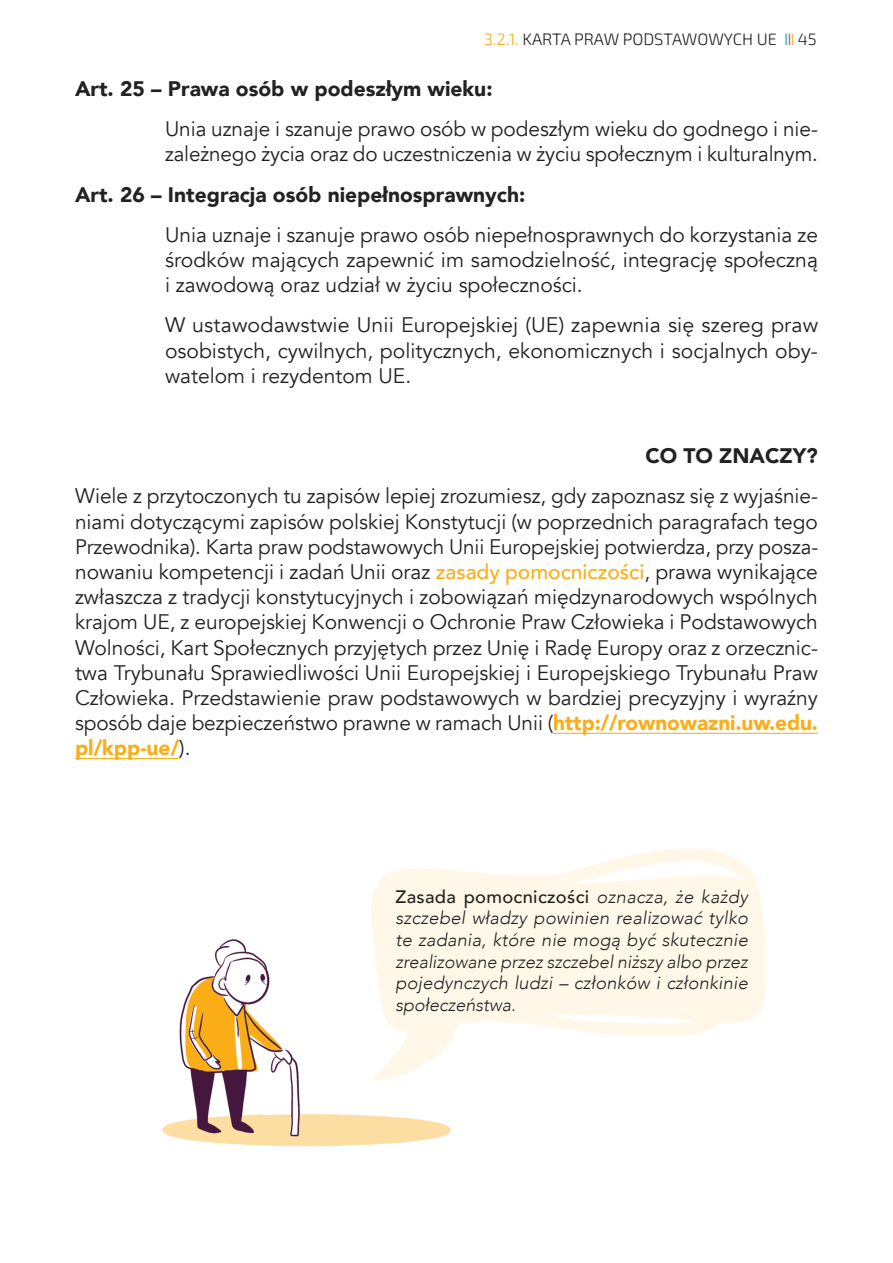
<style>
.page{position:relative;width:893px;height:1263px;background:#fff}
.page>*{position:absolute;margin:0;border:0;box-sizing:border-box;transform-origin:0 0}
.t1{font:21px/25.2px "Avenir";letter-spacing:-.005em;color:#222;text-align:justify}
.t2{font:900 21px "Avenir";color:#222}
.t3{font:italic 300 18px/21.6px "Avenir";letter-spacing:.01em;color:#222;text-align:justify}
.t4{font:300 16.5px "Exo 2";color:#222}
.s1{color:#faad17}
.s2{color:#02a99e}
.s3{color:#b23a9b}
.s4{font-weight:500;color:#faad17}
.s5{font-weight:900;color:#faad17}
.s6{font-weight:500;font-style:normal}
</style>
<div class="page">
<img style="left:162px;top:848px;width:603px;height:299px">
<hr style="left:553px;top:733px;width:265px;height:1px;background:#faad17">
<hr style="left:75px;top:758px;width:104px;height:1px;background:#faad17">
<p class="t4" style="left:484px;top:28px;width:334px"><span class="s1">3.2.1.</span> KARTA PRAW PODSTAWOWYCH UE <span class="s2">I</span><span class="s3">I</span><span class="s1">I</span> 45</p>
<p class="t2" style="left:75px;top:71px;width:419px">Art. 25 – Prawa osób w podeszłym wieku:</p>
<p class="t1" style="left:165px;top:117px;width:654px">Unia uznaje i szanuje prawo osób w podeszłym wieku do godnego i nie&shy;zależnego życia oraz do uczestniczenia w życiu społecznym i kulturalnym.</p>
<p class="t2" style="left:75px;top:176px;width:452px">Art. 26 – Integracja osób niepełnosprawnych:</p>
<p class="t1" style="left:165px;top:222px;width:655px">Unia uznaje i szanuje prawo osób niepełnosprawnych do korzystania ze środków mających zapewnić im samodzielność, integrację społeczną i zawodową oraz udział w życiu społeczności.</p>
<p class="t1" style="left:165px;top:313px;width:655px">W ustawodawstwie Unii Europejskiej (UE) zapewnia się szereg praw osobistych, cywilnych, politycznych, ekonomicznych i socjalnych oby&shy;watelom i rezydentom UE.</p>
<p class="t2" style="left:645px;top:438px;width:174px">CO TO ZNACZY?</p>
<p class="t1" style="left:75px;top:484px;width:745px">Wiele z przytoczonych tu zapisów lepiej zrozumiesz, gdy zapoznasz się z wyjaśnie&shy;niami dotyczącymi zapisów polskiej Konstytucji (w poprzednich paragrafach tego Przewodnika). Karta praw podstawowych Unii Europejskiej potwierdza, przy posza&shy;nowaniu kompetencji i zadań Unii oraz <span class="s4">zasady pomocniczości</span>, prawa wynikające zwłaszcza z tradycji konstytucyjnych i zobowiązań międzynarodowych wspólnych krajom UE, z europejskiej Konwencji o Ochronie Praw Człowieka i Podstawowych Wolności, Kart Społecznych przyjętych przez Unię i Radę Europy oraz z orzecznic&shy;twa Trybunału Sprawiedliwości Unii Europejskiej i Europejskiego Trybunału Praw Człowieka. Przedstawienie praw podstawowych w bardziej precyzyjny i wyraźny sposób daje bezpieczeństwo prawne w ramach Unii (<span class="s5">http://rownowazni.uw.edu. pl/kpp-ue/</span>).</p>
<p class="t3" style="left:395px;top:886px;width:354px"><span class="s6">Zasada pomocniczości</span> oznacza, że każdy szczebel władzy powinien realizować tylko te zadania, które nie mogą być skutecznie zrealizowane przez szczebel niższy albo przez pojedynczych ludzi – członków i członkinie społeczeństwa.</p>
</div>
